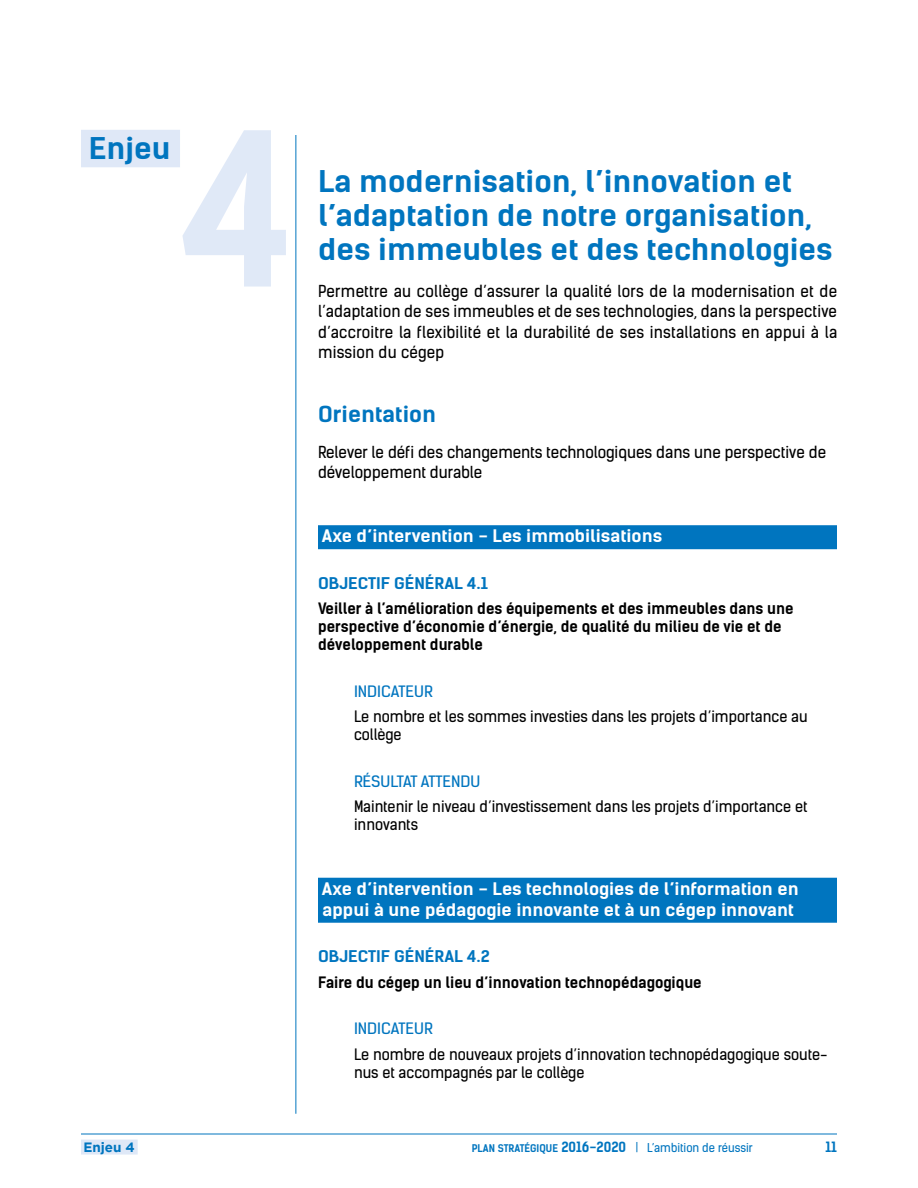
<style>
.page{position:relative;width:918px;height:1188px;background:#fff}
.page>*{position:absolute;margin:0;border:0;box-sizing:border-box;transform-origin:0 0}
.t1{font:700 202.5px "Kelson Sans";color:#dfe8f7}
.t2{font:700 28.5px/34.2px "Kelson Sans";color:#0075bf;scale:1.1 1}
.t3{font:700 21px "Kelson Sans";color:#0075bf;scale:1.1 1}
.t4{font:700 16.5px/21px "Kelson Sans";color:#fff;scale:1.1 1}
.t5{font:15.75px/20.2px "Kelson Sans";color:#000;text-align:justify}
.t6{font:700 15.3px "Kelson Sans";color:#0075bf;scale:1.1 1}
.t7{font:15px/18px "Kelson Sans";color:#000}
.t8{font:700 15px/18px "Kelson Sans";color:#000}
.t9{font:15px "Kelson Sans";color:#0075bf;scale:1.1 1}
.t10{font:700 13.5px "Gotham";color:#0075bf}
.t11{font:700 13.5px "Kelson Sans";color:#0075bf}
.t12{font:11.7px "Kelson Sans";color:#0075bf}
.s1{font-size:25.5px;color:#dfe8f7}
.s2{font-weight:700;font-size:10.2px}
.s3{font-weight:700;font-size:13.5px}
</style>
<div class="page">
<div style="left:81px;top:1140px;width:57px;height:15px;background:#dfe8f7"></div>
<hr style="left:81px;top:1134px;width:756px;height:1px;background:#0075bf">
<hr style="left:296px;top:135px;width:1px;height:979px;background:#0075bf">
<div style="left:318px;top:525px;width:519px;height:24px;background:#0075bf"></div>
<div style="left:318px;top:878px;width:519px;height:24px;background:#0075bf"></div>
<div style="left:318px;top:899px;width:519px;height:24px;background:#0075bf"></div>
<div style="left:81px;top:130px;width:99px;height:37px;background:#dfe8f7"></div>
<h1 class="t1" style="left:183px;top:87px;width:116px">4</h1>
<h2 class="t2" style="left:89px;top:131px;width:84px">Enjeu<span class="s1">–</span></h2>
<h2 class="t2" style="left:318px;top:165px;width:469px">La modernisation, l’innovation et l’adaptation de notre organisation, des immeubles et des technologies</h2>
<p class="t5" style="left:318px;top:281px;width:521px">Permettre au collège d’assurer la qualité lors de la modernisation et de l’adaptation de ses immeubles et de ses technologies, dans la perspective d’accroitre la flexibilité et la durabilité de ses installations en appui à la mission du cégep</p>
<h3 class="t3" style="left:318px;top:402px;width:109px">Orientation</h3>
<p class="t5" style="left:318px;top:442px;width:510px">Relever le défi des changements technologiques dans une perspective de développement durable</p>
<p class="t4" style="left:322px;top:526px;width:311px">Axe d’intervention - Les immobilisations</p>
<p class="t6" style="left:318px;top:574px;width:156px">OBJECTIF GÉNÉRAL 4.1</p>
<p class="t8" style="left:318px;top:600px;width:477px">Veiller à l’amélioration des équipements et des immeubles dans une perspective d’économie d’énergie, de qualité du milieu de vie et de développement durable</p>
<p class="t9" style="left:354px;top:682px;width:73px">INDICATEUR</p>
<p class="t7" style="left:354px;top:708px;width:455px">Le nombre et les sommes investies dans les projets d’importance au collège</p>
<p class="t9" style="left:354px;top:772px;width:116px">RÉSULTAT ATTENDU</p>
<p class="t7" style="left:354px;top:798px;width:455px">Maintenir le niveau d’investissement dans les projets d’importance et innovants</p>
<p class="t4" style="left:322px;top:878px;width:435px">Axe d’intervention - Les technologies de l’information en appui à une pédagogie innovante et à un cégep innovant</p>
<p class="t6" style="left:318px;top:947px;width:158px">OBJECTIF GÉNÉRAL 4.2</p>
<p class="t8" style="left:318px;top:973px;width:385px">Faire du cégep un lieu d’innovation technopédagogique</p>
<p class="t9" style="left:354px;top:1020px;width:73px">INDICATEUR</p>
<p class="t7" style="left:354px;top:1045px;width:475px">Le nombre de nouveaux projets d’innovation technopédagogique soute&shy;nus et accompagnés par le collège</p>
<p class="t10" style="left:83px;top:1139px;width:53px">Enjeu 4</p>
<p class="t12" style="left:472px;top:1140px;width:283px"><span class="s2">PLAN STRATÉGIQUE</span> <span class="s3">2016-2020</span> | L’ambition de réussir</p>
<p class="t11" style="left:826px;top:1138px;width:13px">11</p>
</div>
